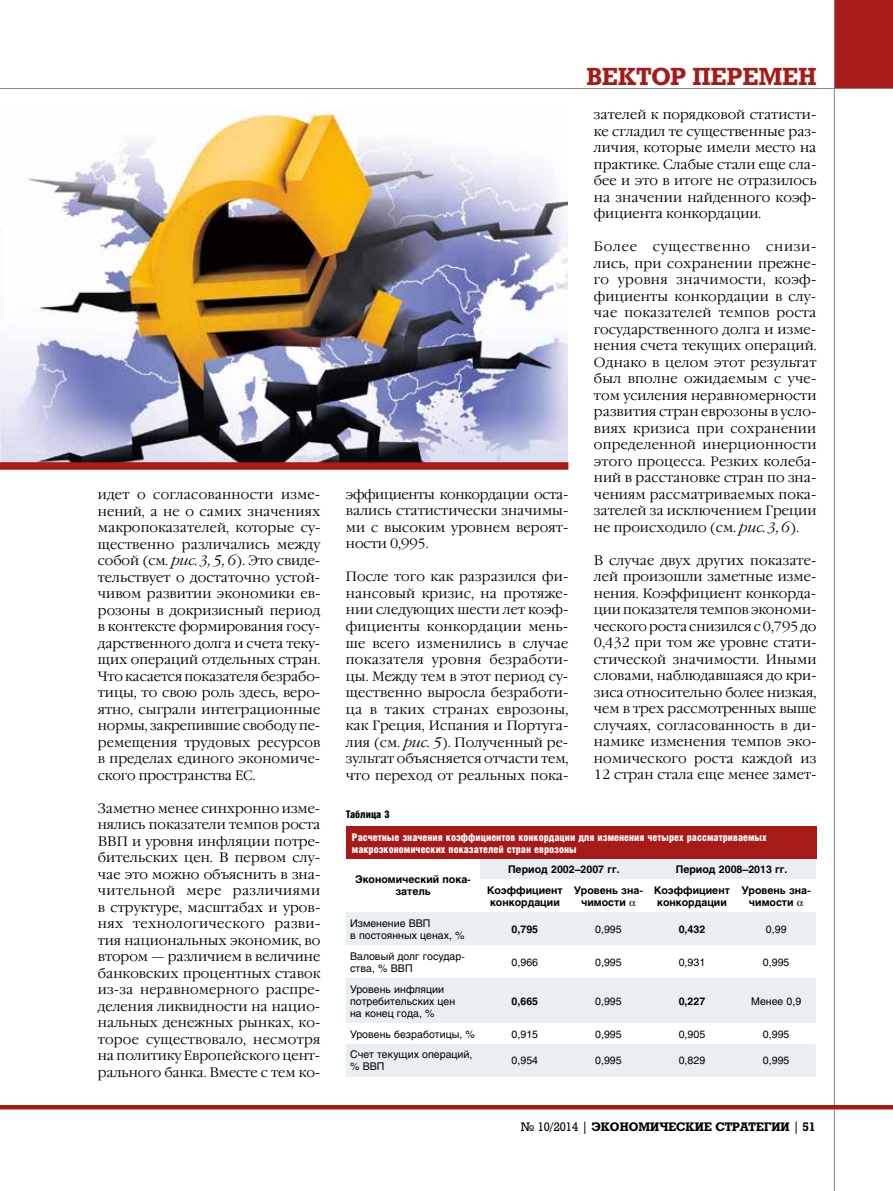
<style>
.page{position:relative;width:893px;height:1191px;background:#fff}
.page>*{position:absolute;margin:0;border:0;box-sizing:border-box;transform-origin:0 0}
.t1{font:700 24px "Rodeo";letter-spacing:.005em;color:#a81a18}
.t2{font:300 13.5px/16.5px "Garamond C";letter-spacing:.005em;color:#000;text-align:justify}
.t3{font:700 12px "Rodeo";color:#000}
.t4{font:10.5px/12px "Helios";color:#000}
.t5{font:700 10.5px/12px "Helios";color:#000}
.t6{font:900 10.5px/12px "Helios Cond";color:#fff}
.t7{font:900 10.5px "Helios Cond";color:#000}
.s1{font-style:italic}
.s2{font-weight:400}
</style>
<div class="page">
<div style="left:834px;top:0;width:59px;height:89px;background:#a81a18"></div>
<hr style="left:0;top:88px;width:893px;height:1px;background:#868786">
<hr style="left:834px;top:0;width:1px;height:1191px;background:#868786">
<hr style="left:0;top:1105px;width:893px;height:4px;background:#a81a18">
<svg style="left:346px;top:858px;width:470px;height:218px;fill:#e8eef2"></svg>
<div style="left:346px;top:826px;width:470px;height:32px;background:#a81a18"></div>
<img style="left:0;top:110px;width:568px;height:352px">
<div style="left:0;top:462px;width:568px;height:8px;background:#a81a18"></div>
<svg style="left:629px;top:900px;width:7px;height:6px"></svg>
<svg style="left:797px;top:900px;width:6px;height:6px"></svg>
<p class="t2" style="left:98px;top:486px;width:224px">идет о согласованности изме&shy;нений, а не о самих значениях макропоказателей, которые су&shy;щественно различались между собой (см. <span class="s1">рис. 3, 5, 6</span>). Это свиде&shy;тельствует о достаточно устой&shy;чивом развитии экономики ев&shy;розоны в докризисный период в контексте формирования госу&shy;дарственного долга и счета теку&shy;щих операций отдельных стран.<br>Что касается показателя безрабо&shy;тицы, то свою роль здесь, веро&shy;ятно, сыграли интеграционные нормы, закрепившие свободу пе&shy;ремещения трудовых ресурсов в пределах единого экономиче&shy;ского пространства ЕС.</p>
<p class="t2" style="left:98px;top:800px;width:224px">Заметно менее синхронно изме&shy;нялись показатели темпов роста ВВП и уровня инфляции потре&shy;бительских цен. В первом слу&shy;чае это можно объяснить в зна&shy;чительной мере различиями в структуре, масштабах и уров&shy;нях технологического разви&shy;тия национальных экономик, во втором — различием в величине банковских процентных ставок из-за неравномерного распре&shy;деления ликвидности на нацио&shy;нальных денежных рынках, ко&shy;торое существовало, несмотря на политику Европейского цент&shy;рального банка. Вместе с тем ко-</p>
<p class="t2" style="left:346px;top:486px;width:224px">эффициенты конкордации оста&shy;вались статистически значимы&shy;ми с высоким уровнем вероят&shy;ности 0,995.</p>
<p class="t2" style="left:346px;top:569px;width:224px">После того как разразился фи&shy;нансовый кризис, на протяже&shy;нии следующих шести лет коэф&shy;фициенты конкордации мень&shy;ше всего изменились в случае показателя уровня безработи&shy;цы. Между тем в этот период су&shy;щественно выросла безработи&shy;ца в таких странах еврозоны, как Греция, Испания и Португа&shy;лия (см. <span class="s1">рис. 5</span>). Полученный ре&shy;зультат объясняется отчасти тем, что переход от реальных пока-</p>
<p class="t7" style="left:346px;top:808px;width:45px">Таблица 3</p>
<h1 class="t1" style="left:587px;top:62px;width:231px">ВЕКТОР ПЕРЕМЕН</h1>
<p class="t2" style="left:594px;top:107px;width:224px">зателей к порядковой статисти&shy;ке сгладил те существенные раз&shy;личия, которые имели место на практике. Слабые стали еще сла&shy;бее и это в итоге не отразилось на значении найденного коэф&shy;фициента конкордации.</p>
<p class="t2" style="left:594px;top:239px;width:224px">Более существенно снизи&shy;лись, при сохранении прежне&shy;го уровня значимости, коэф&shy;фициенты конкордации в слу&shy;чае показателей темпов роста государственного долга и изме&shy;нения счета текущих операций.<br>Однако в целом этот результат был вполне ожидаемым с уче&shy;том усиления неравномерности развития стран еврозоны в усло&shy;виях кризиса при сохранении определенной инерционности этого процесса. Резких колеба&shy;ний в расстановке стран по зна&shy;чениям рассматриваемых пока&shy;зателей за исключением Греции не происходило (см. <span class="s1">рис. 3, 6</span>).</p>
<p class="t2" style="left:594px;top:552px;width:224px">В случае двух других показате&shy;лей произошли заметные изме&shy;нения. Коэффициент конкорда&shy;ции показателя темпов экономи&shy;ческого роста снизился с 0,795 до 0,432 при том же уровне стати&shy;стической значимости. Иными словами, наблюдавшаяся до кри&shy;зиса относительно более низкая, чем в трех рассмотренных выше случаях, согласованность в ди&shy;намике изменения темпов эко&shy;номического роста каждой из 12 стран стала еще менее замет-</p>
<p class="t6" style="left:352px;top:830px;width:416px">Расчетные значения коэффициентов конкордации для изменения четырех рассматриваемых макроэкономических показателей стран еврозоны</p>
<p class="t5" style="left:355px;top:873px;width:118px;text-align:center">Экономический пока&shy;затель</p>
<p class="t5" style="left:508px;top:863px;width:113px">Период 2002–2007 гг.</p>
<p class="t5" style="left:676px;top:863px;width:113px">Период 2008–2013 гг.</p>
<p class="t5" style="left:487px;top:884px;width:77px">Коэффициент конкордации</p>
<p class="t5" style="left:581px;top:884px;width:63px;text-indent:-7px">Уровень зна&shy;чимости</p>
<p class="t5" style="left:654px;top:884px;width:77px">Коэффициент конкордации</p>
<p class="t5" style="left:749px;top:884px;width:64px;text-indent:-7px">Уровень зна&shy;чимости</p>
<p class="t4" style="left:350px;top:917px;width:116px">Изменение ВВП<br>в постоянных ценах, %</p>
<p class="t5" style="left:512px;top:923px;width:28px">0,795</p>
<p class="t4" style="left:595px;top:923px;width:28px">0,995</p>
<p class="t5" style="left:679px;top:923px;width:28px">0,432</p>
<p class="t4" style="left:766px;top:923px;width:22px">0,99</p>
<p class="t4" style="left:350px;top:949px;width:116px">Валовый долг государ&shy;ства, % ВВП</p>
<p class="t4" style="left:512px;top:955px;width:28px">0,966</p>
<p class="t4" style="left:595px;top:955px;width:28px">0,995</p>
<p class="t4" style="left:679px;top:955px;width:28px">0,931</p>
<p class="t4" style="left:763px;top:955px;width:28px">0,995</p>
<p class="t4" style="left:350px;top:982px;width:107px">Уровень инфляции потребительских цен на конец года, %</p>
<p class="t5" style="left:512px;top:994px;width:28px">0,665</p>
<p class="t4" style="left:595px;top:994px;width:28px">0,995</p>
<p class="t5" style="left:679px;top:994px;width:28px">0,227</p>
<p class="t4" style="left:751px;top:994px;width:52px">Менее 0,9</p>
<p class="t4" style="left:350px;top:1027px;width:126px">Уровень безработицы, %</p>
<p class="t4" style="left:512px;top:1027px;width:28px">0,915</p>
<p class="t4" style="left:595px;top:1027px;width:28px">0,995</p>
<p class="t4" style="left:679px;top:1027px;width:28px">0,905</p>
<p class="t4" style="left:763px;top:1027px;width:28px">0,995</p>
<p class="t4" style="left:350px;top:1048px;width:124px">Счет текущих операций, % ВВП</p>
<p class="t4" style="left:512px;top:1054px;width:28px">0,954</p>
<p class="t4" style="left:595px;top:1054px;width:28px">0,995</p>
<p class="t4" style="left:679px;top:1054px;width:28px">0,829</p>
<p class="t4" style="left:763px;top:1054px;width:28px">0,995</p>
<p class="t3" style="left:521px;top:1119px;width:296px"><span class="s2">№ 10/2014 |</span> ЭКОНОМИЧЕСКИЕ СТРАТЕГИИ <span class="s2">|</span> 51</p>
</div>
